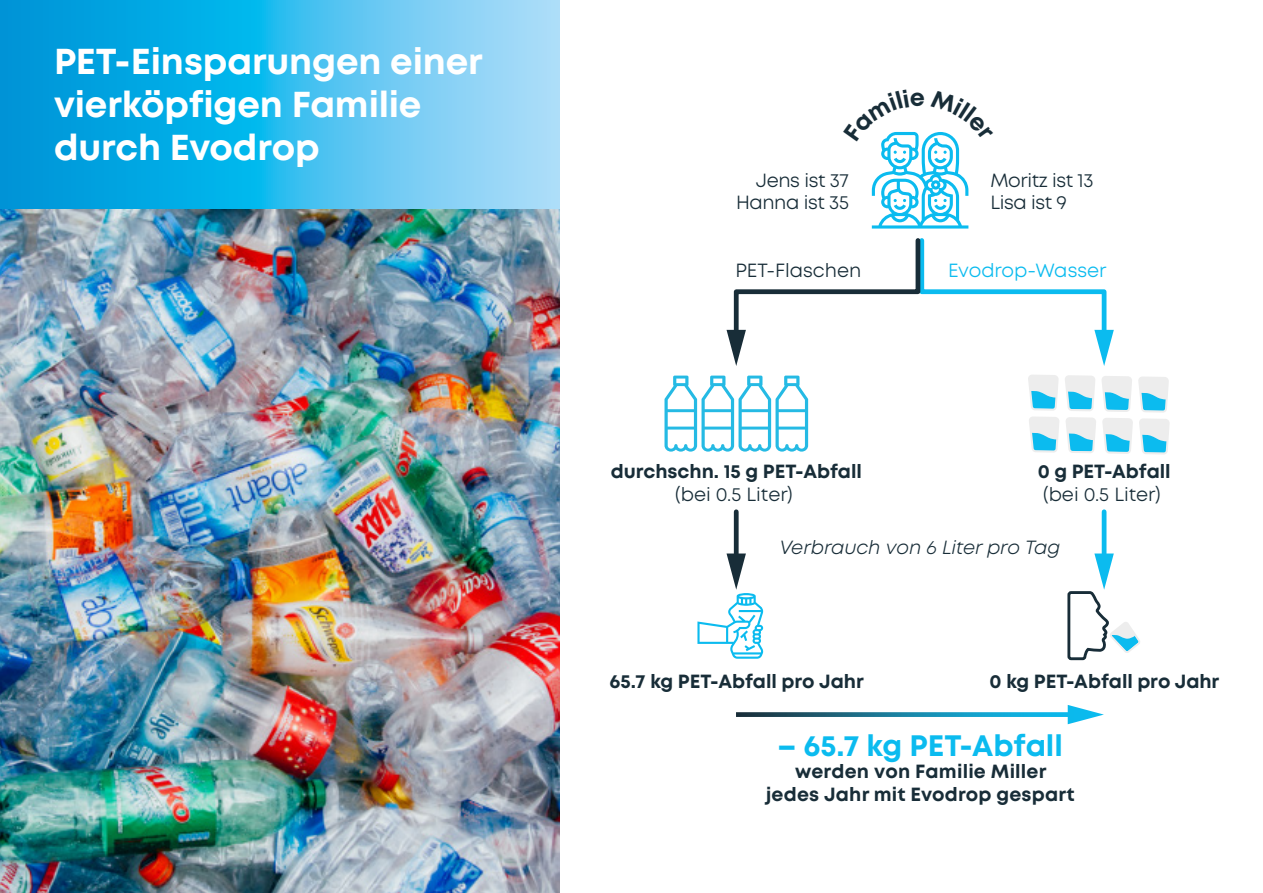
<style>
.page{position:relative;width:1263px;height:893px;background:#fff}
.page>*{position:absolute;margin:0;border:0;box-sizing:border-box;transform-origin:0 0}
.t1{font:700 36px/43.2px "Mont";letter-spacing:-.005em;color:#fff}
.t2{font:700 29.55px "Mont";letter-spacing:-.005em;color:#0bbbef}
.t3{font:700 19.05px/23px "Mont";color:#182d38;text-align:center}
.t4{font:19.05px/23px "Mont";letter-spacing:-.02em;color:#182d38;text-align:right}
.t5{font:19.05px "Mont";color:#182d38}
.t6{font:italic 19.05px "Mont";color:#182d38}
.t7{font:19.05px "Mont";color:#0bbbef}
</style>
<div class="page">
<svg style="left:1px;top:1px;width:558px;height:208px;background:#3cbaeb"></svg>
<svg style="left:726px;top:238px;width:388px;height:128px"></svg>
<svg style="left:736px;top:712px;width:332px;height:5px;background:#2183a2"></svg>
<svg style="left:1068px;top:705px;width:36px;height:19px"></svg>
<div style="left:734px;top:512px;width:5px;height:48px;background:#182d38"></div>
<hr style="left:1102px;top:512px;width:4px;height:48px;background:#0bbbef">
<svg style="left:664px;top:376px;width:144px;height:76px"></svg>
<svg style="left:1028px;top:375px;width:142px;height:79px"></svg>
<svg style="left:1067px;top:553px;width:73px;height:108px"></svg>
<svg style="left:697px;top:553px;width:66px;height:106px"></svg>
<img style="left:1px;top:209px;width:558px;height:684px">
<svg style="left:871px;top:132px;width:98px;height:97px"></svg>
<h1 class="t1" style="left:54px;top:40px;width:430px">PET-Einsparungen einer vierköpfigen Familie durch Evodrop</h1>
<p class="t4" style="left:736px;top:168px;width:114px">Jens ist 37<br>Hanna ist 35</p>
<p class="t4" style="left:990px;top:168px;width:104px;text-align:left">Moritz ist 13<br>Lisa ist 9</p>
<p class="t5" style="left:735px;top:259px;width:127px">PET-Flaschen</p>
<p class="t7" style="left:948px;top:259px;width:160px">Evodrop-Wasser</p>
<p class="t3" style="left:611px;top:460px;width:253px">durchschn. 15 g PET-Abfall</p>
<p class="t5" style="left:675px;top:482px;width:119px">(bei 0.5 Liter)</p>
<p class="t3" style="left:1038px;top:460px;width:134px">0 g PET-Abfall</p>
<p class="t5" style="left:1043px;top:482px;width:119px">(bei 0.5 Liter)</p>
<p class="t6" style="left:779px;top:535px;width:282px">Verbrauch von 6 Liter pro Tag</p>
<p class="t3" style="left:610px;top:669px;width:256px">65.7 kg PET-Abfall pro Jahr</p>
<p class="t3" style="left:989px;top:669px;width:231px">0 kg PET-Abfall pro Jahr</p>
<h2 class="t2" style="left:778px;top:726px;width:287px">– 65.7 kg PET-Abfall</h2>
<p class="t3" style="left:766px;top:760px;width:310px">werden von Familie Miller jedes Jahr mit Evodrop gespart</p>
</div>
